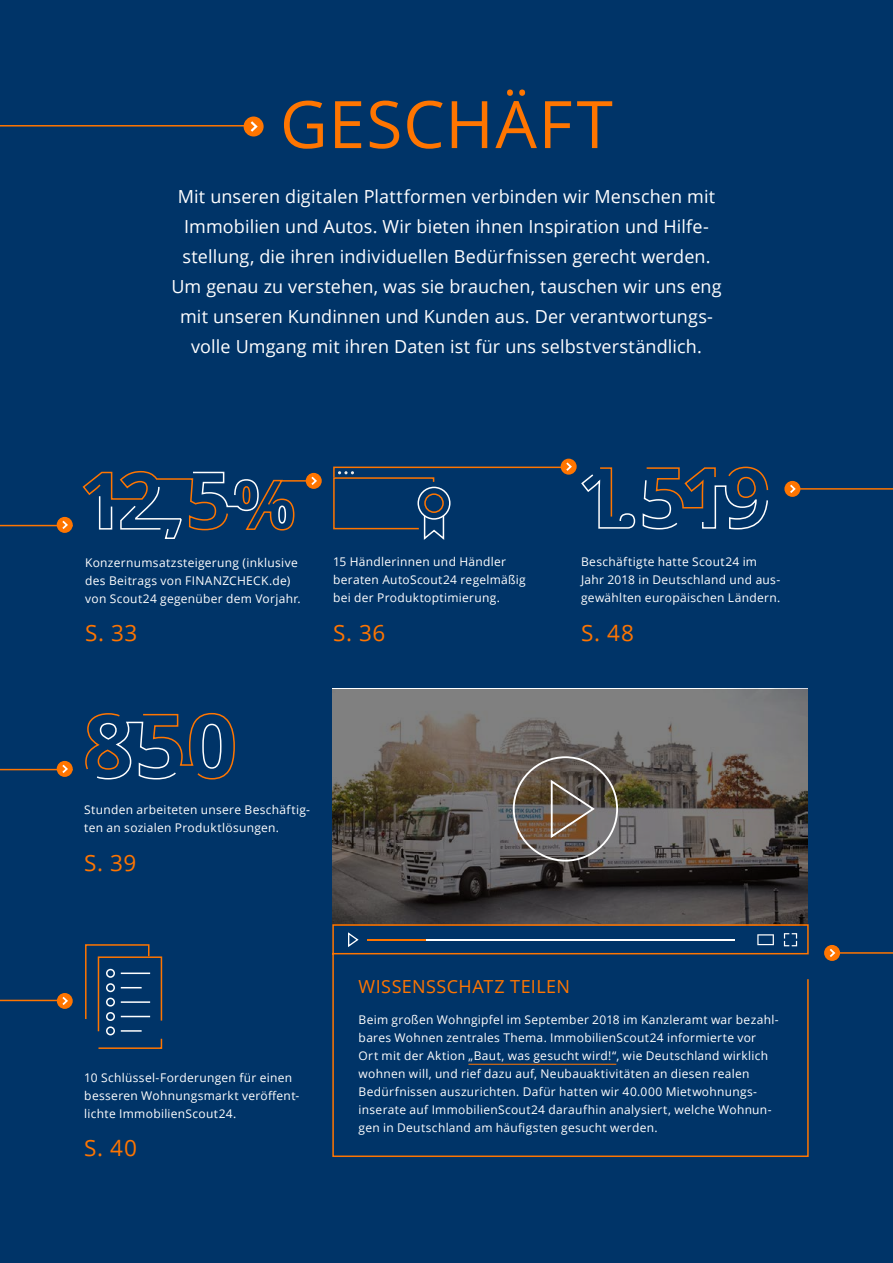
<style>
.page{position:relative;width:893px;height:1263px;background:#003468}
.page>*{position:absolute;margin:0;border:0;box-sizing:border-box;transform-origin:0 0}
.t1{font:65.55px "Open Sans";letter-spacing:.02em;color:#ff7500}
.t2{font:22.5px "Open Sans";letter-spacing:.025em;color:#ff7500}
.t3{font:18px/30px "Open Sans";letter-spacing:.005em;color:#fff;text-align:center}
.t4{font:18px "Open Sans";letter-spacing:.025em;color:#ff7500}
.t5{font:12px/18px "Open Sans";letter-spacing:.025em;color:#fff}
</style>
<div class="page">
<hr style="left:0;top:125px;width:248px;height:2px;background:#ff7500">
<hr style="left:0;top:525px;width:73px;height:1px;background:#ff7500">
<hr style="left:0;top:769px;width:73px;height:1px;background:#ff7500">
<hr style="left:832px;top:952px;width:61px;height:2px;background:#ff7500">
<div style="left:824px;top:945px;width:16px;height:16px;background:#ff7500;border-radius:50%"></div>
<svg style="left:830px;top:949px;width:5px;height:8px"></svg>
<div style="left:57px;top:517px;width:16px;height:16px;background:#ff7500;border-radius:50%"></div>
<svg style="left:62px;top:521px;width:6px;height:8px"></svg>
<div style="left:57px;top:761px;width:16px;height:16px;background:#ff7500;border-radius:50%"></div>
<svg style="left:62px;top:765px;width:6px;height:8px"></svg>
<hr style="left:0;top:1000px;width:69px;height:1px;background:#ff7500">
<div style="left:57px;top:993px;width:16px;height:16px;background:#ff7500;border-radius:50%"></div>
<svg style="left:62px;top:997px;width:6px;height:8px"></svg>
<div style="left:244px;top:117px;width:20px;height:19px;background:#ff7500;border-radius:50%"></div>
<svg style="left:251px;top:121px;width:7px;height:11px"></svg>
<svg style="left:581px;top:467px;width:55px;height:62px"></svg>
<svg style="left:642px;top:466px;width:127px;height:64px"></svg>
<hr style="left:787px;top:488px;width:106px;height:2px;background:#ff7500">
<div style="left:784px;top:481px;width:16px;height:16px;background:#ff7500;border-radius:50%"></div>
<svg style="left:790px;top:485px;width:6px;height:8px"></svg>
<svg style="left:561px;top:459px;width:16px;height:16px"></svg>
<svg style="left:332px;top:689px;width:476px;height:234px;background:#5e5956"></svg>
<div style="left:513px;top:756px;width:105px;height:105px;border:2px solid #fff;border-radius:50%"></div>
<svg style="left:549px;top:779px;width:47px;height:61px;background:#76675a"></svg>
<svg style="left:332px;top:923px;width:477px;height:234px"></svg>
<svg style="left:85px;top:712px;width:150px;height:68px"></svg>
<hr style="left:281px;top:480px;width:37px;height:2px;background:#ff7500">
<div style="left:306px;top:473px;width:16px;height:16px;background:#ff7500;border-radius:50%"></div>
<svg style="left:311px;top:477px;width:6px;height:8px"></svg>
<svg style="left:333px;top:462px;width:239px;height:78px"></svg>
<svg style="left:418px;top:487px;width:32px;height:32px"></svg>
<div style="left:417px;top:487px;width:34px;height:33px;border:2px solid #fff;border-radius:50%"></div>
<div style="left:425px;top:494px;width:18px;height:18px;background:#003468;border-radius:50%"></div>
<div style="left:424px;top:493px;width:20px;height:20px;border:2px solid #ff7500;border-radius:50%"></div>
<svg style="left:85px;top:944px;width:78px;height:105px"></svg>
<div style="left:106px;top:1026px;width:9px;height:9px;border:2px solid #fff;border-radius:50%"></div>
<hr style="left:121px;top:1030px;width:21px;height:2px;background:#fff">
<svg style="left:82px;top:470px;width:213px;height:69px"></svg>
<h1 class="t1" style="left:280px;top:79px;width:334px">GESCHÄFT</h1>
<p class="t3" style="left:171px;top:181px;width:552px">Mit unseren digitalen Plattformen verbinden wir Menschen mit Immobilien und Autos. Wir bieten ihnen Inspiration und Hilfe&shy;stellung, die ihren individuellen Bedürfnissen gerecht werden.<br>Um genau zu verstehen, was sie brauchen, tauschen wir uns eng mit unseren Kundinnen und Kunden aus. Der verantwortungs&shy;volle Umgang mit ihren Daten ist für uns selbstverständlich.</p>
<p class="t5" style="left:85px;top:553px;width:217px">Konzernumsatzsteigerung (inklusive des Beitrags von FINANZCHECK.de) von Scout24 gegenüber dem Vorjahr.</p>
<h2 class="t2" style="left:85px;top:618px;width:54px">S. 33</h2>
<p class="t5" style="left:333px;top:553px;width:194px">15 Händlerinnen und Händler beraten AutoScout24 regelmäßig bei der Produktoptimierung.</p>
<h2 class="t2" style="left:333px;top:617px;width:54px">S. 36</h2>
<p class="t5" style="left:581px;top:553px;width:201px">Beschäftigte hatte Scout24 im<br>Jahr 2018 in Deutschland und aus&shy;gewählten europäischen Ländern.</p>
<h2 class="t2" style="left:581px;top:617px;width:54px">S. 48</h2>
<p class="t5" style="left:84px;top:801px;width:227px">Stunden arbeiteten unsere Beschäftig&shy;ten an sozialen Produktlösungen.</p>
<h2 class="t2" style="left:84px;top:847px;width:54px">S. 39</h2>
<p class="t5" style="left:84px;top:1068px;width:217px">10 Schlüssel-Forderungen für einen besseren Wohnungsmarkt veröffent&shy;lichte ImmobilienScout24.</p>
<h2 class="t2" style="left:84px;top:1133px;width:54px">S. 40</h2>
<h3 class="t4" style="left:359px;top:974px;width:213px">WISSENSSCHATZ TEILEN</h3>
<p class="t5" style="left:359px;top:1010px;width:422px">Beim großen Wohngipfel im September 2018 im Kanzleramt war bezahl&shy;bares Wohnen zentrales Thema. ImmobilienScout24 informierte vor Ort mit der Aktion „Baut, was gesucht wird!“, wie Deutschland wirklich wohnen will, und rief dazu auf, Neubauaktivitäten an diesen realen Bedürfnissen auszurichten. Dafür hatten wir 40.000 Mietwohnungs&shy;inserate auf ImmobilienScout24 daraufhin analysiert, welche Wohnun&shy;gen in Deutschland am häufigsten gesucht werden.</p>
</div>
